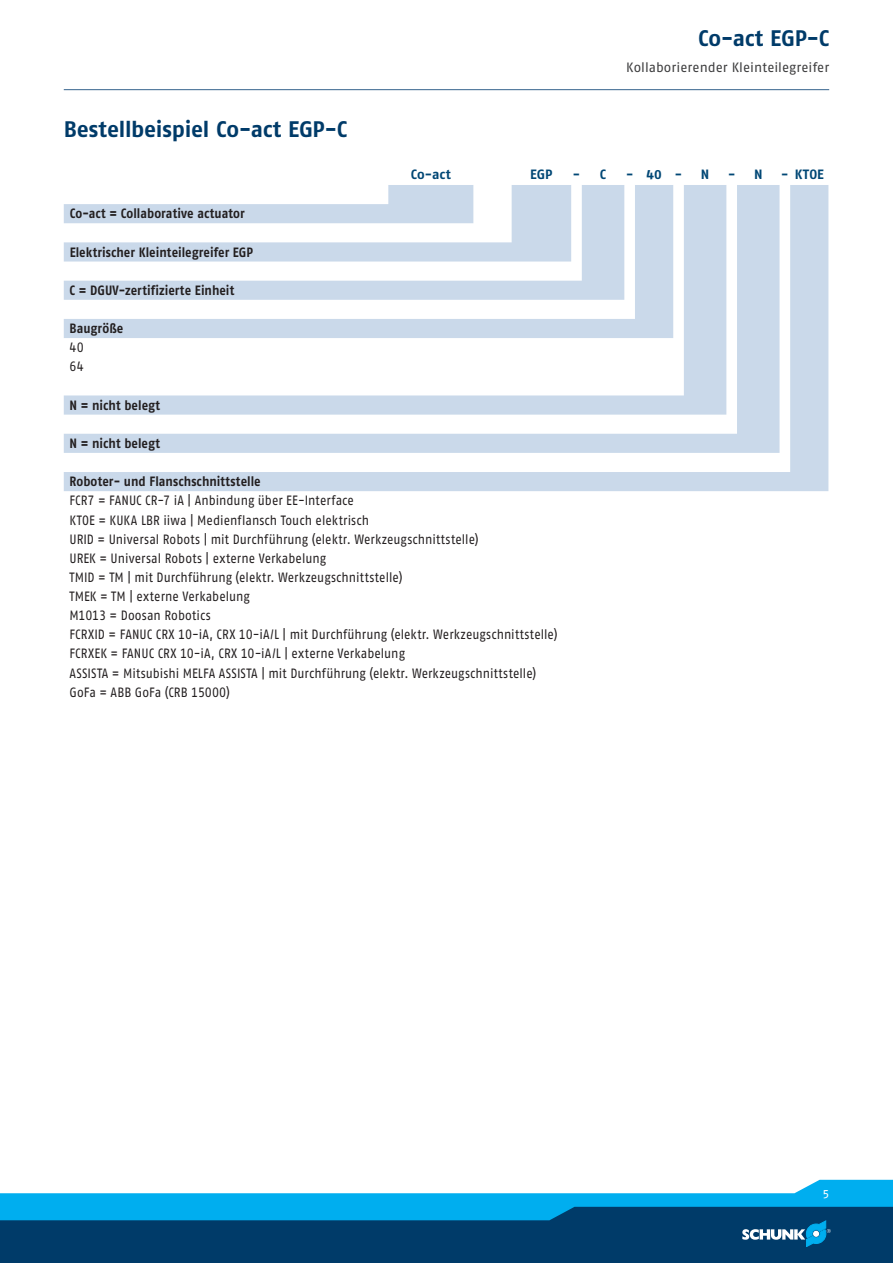
<style>
.page{position:relative;width:893px;height:1263px;background:#fff}
.page>*{position:absolute;margin:0;border:0;box-sizing:border-box;transform-origin:0 0}
.t1{font:700 22.5px "SCHUNK Fago Pro";letter-spacing:-.01em;color:#003b69}
.t2{font:13.5px/19.2px "SCHUNK Fago Pro";letter-spacing:.005em;color:#231f20;scale:.9 1}
.t3{font:700 13.5px "SCHUNK Fago Pro";letter-spacing:.005em;color:#231f20;scale:.9 1}
.t4{font:13.5px "SCHUNK Fago Pro";color:#3e3e3f}
.t5{font:700 13.5px "SCHUNK Fago Pro";letter-spacing:.01em;color:#004775}
.t6{font:12px "SCHUNK Fago Pro";color:#fff}
</style>
<div class="page">
<div style="left:0;top:1202px;width:893px;height:61px;background:#003b69"></div>
<svg style="left:0;top:1180px;width:893px;height:67px"></svg>
<hr style="left:64px;top:89px;width:765px;height:1px;background:#35628d">
<svg style="left:64px;top:185px;width:764px;height:306px;fill:#cad9ea"></svg>
<h1 class="t1" style="left:64px;top:116px;width:285px">Bestellbeispiel Co-act EGP-C</h1>
<h1 class="t1" style="left:698px;top:24px;width:132px">Co-act EGP-C</h1>
<p class="t4" style="left:626px;top:60px;width:204px">Kollaborierender Kleinteilegreifer</p>
<p class="t5" style="left:411px;top:166px;width:42px">Co-act</p>
<p class="t5" style="left:530px;top:166px;width:24px">EGP</p>
<p class="t5" style="left:573px;top:166px;width:35px">- C</p>
<p class="t5" style="left:626px;top:166px;width:58px">-40-</p>
<p class="t5" style="left:701px;top:166px;width:10px">N</p>
<p class="t5" style="left:728px;top:166px;width:36px">- N</p>
<p class="t5" style="left:781px;top:166px;width:44px">- KTOE</p>
<p class="t3" style="left:70px;top:206px;width:196px">Co-act = Collaborative actuator</p>
<p class="t3" style="left:70px;top:244px;width:205px">Elektrischer Kleinteilegreifer EGP</p>
<p class="t3" style="left:70px;top:282px;width:184px">C = DGUV-zertifizierte Einheit</p>
<p class="t3" style="left:70px;top:320px;width:61px">Baugröße</p>
<p class="t2" style="left:70px;top:338px;width:17px">40<br>64</p>
<p class="t3" style="left:70px;top:397px;width:102px">N = nicht belegt</p>
<p class="t3" style="left:70px;top:435px;width:102px">N = nicht belegt</p>
<p class="t3" style="left:70px;top:473px;width:214px">Roboter- und Flanschschnittstelle</p>
<p class="t2" style="left:69px;top:491px;width:544px">FCR7 = FANUC CR-7 iA | Anbindung über EE-Interface<br>KTOE = KUKA LBR iiwa | Medienflansch Touch elektrisch<br>URID = Universal Robots | mit Durchführung (elektr. Werkzeugschnittstelle)<br>UREK = Universal Robots | externe Verkabelung<br>TMID = TM | mit Durchführung (elektr. Werkzeugschnittstelle)<br>TMEK = TM | externe Verkabelung<br>M1013 = Doosan Robotics<br>FCRXID = FANUC CRX 10-iA, CRX 10-iA/L | mit Durchführung (elektr. Werkzeugschnittstelle)<br>FCRXEK = FANUC CRX 10-iA, CRX 10-iA/L | externe Verkabelung<br>ASSISTA = Mitsubishi MELFA ASSISTA | mit Durchführung (elektr. Werkzeugschnittstelle)<br>GoFa = ABB GoFa (CRB 15000)</p>
<p class="t6" style="left:823px;top:1186px;width:8px">5</p>
</div>
